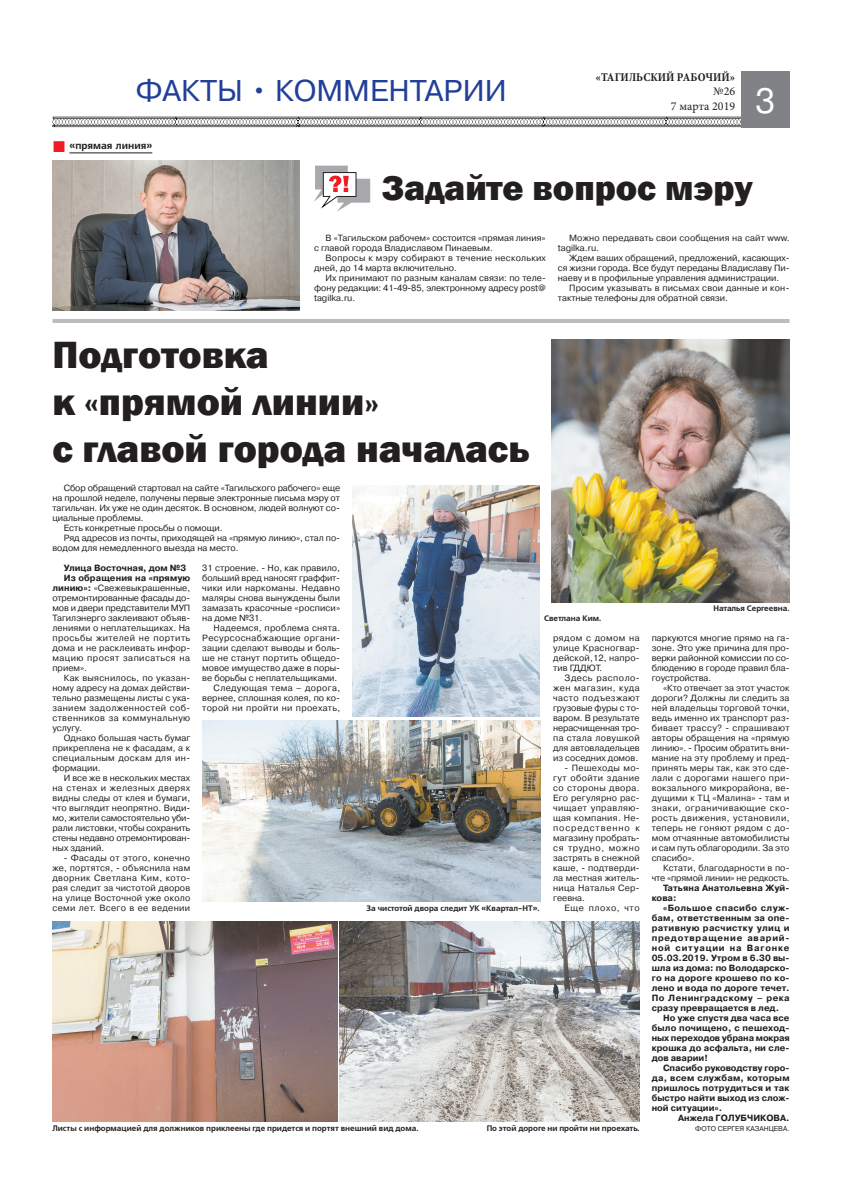
<style>
.page{position:relative;width:842px;height:1191px;background:#fff}
.page>*{position:absolute;margin:0;border:0;box-sizing:border-box;transform-origin:0 0}
.ЗАГОЛОВОК_30{font:800 39px/46.8px "Franklin Gothic";color:#231f20}
.ЗАГОЛОВОК_30-2{font:800 36px "Franklin Gothic";color:#231f20}
.t1{font:35px "Pragmatica C";color:#fff}
.ТЕМА_ПОЛОСЫ{font:30px "Pragmatica C";color:#223f99}
.КОЛОНТИТУЛ{font:700 condensed 12px "Minion Pro";color:#231f20}
.КОЛОНТИТУЛ_-_НОМЕР_И{font:12px "Minion Pro";color:#231f20}
.t2{font:700 10px "Free Set C";color:#231f20}
.ОСНОВНОЙ{font:9px/10px "Pragmatica C";color:#231f20;text-align:justify}
.ОСНОВНОЙ-2{font:700 9px/10px "Pragmatica C";color:#231f20;text-align:justify}
.ОСНОВНОЙ-3{font:9px/10px "Pragmatica C";letter-spacing:.02em;color:#231f20}
.ОСНОВНОЙ-4{font:9px/10px "Pragmatica C";letter-spacing:.025em;color:#231f20}
.АТОПОДПИСЬ{font:700 9px "Pragmatica C";color:#231f20}
.ОСНОВНОЙ-5{font:9px "Pragmatica C";letter-spacing:.07em;color:#231f20}
.ФОТОПОДПИСЬ{font:700 8px "Free Set C";color:#231f20}
.КАЗАНЦЕВ-АНТОНОВ{font:7px "Pragmatica C";color:#231f20}
.s1{font-weight:700}
</style>
<div class="page">
<hr style="left:52px;top:319px;width:737px;height:4px;background:#bcbdc0">
<svg style="left:53px;top:117px;width:688px;height:10px"></svg>
<div style="left:741px;top:71px;width:48px;height:56px;background:#808285"></div>
<svg style="left:314px;top:166px;width:56px;height:46px"></svg>
<hr style="left:69px;top:153px;width:83px;height:1px;background:#231f20">
<img style="left:52px;top:161px;width:248px;height:150px">
<img style="left:52px;top:921px;width:285px;height:200px">
<img style="left:352px;top:485px;width:188px;height:231px">
<img style="left:340px;top:921px;width:300px;height:200px">
<img style="left:552px;top:340px;width:237px;height:262px">
<img style="left:202px;top:721px;width:338px;height:180px">
<p class="ТЕМА_ПОЛОСЫ" style="left:136px;top:74px;width:372px">ФАКТЫ • КОММЕНТАРИИ</p>
<p class="t2" style="left:69px;top:139px;width:84px">«прямая линия»</p>
<p class="КОЛОНТИТУЛ" style="left:596px;top:69px;width:141px">«ТАГИЛЬСКИЙ РАБОЧИЙ»</p>
<p class="КОЛОНТИТУЛ_-_НОМЕР_И" style="left:713px;top:83px;width:23px">№26</p>
<p class="КОЛОНТИТУЛ_-_НОМЕР_И" style="left:671px;top:98px;width:66px">7 марта 2019</p>
<p class="t1" style="left:755px;top:81px;width:22px">3</p>
<p class="ЗАГОЛОВОК_30-2" style="left:382px;top:165px;width:372px">Задайте вопрос мэру</p>
<p class="ОСНОВНОЙ" style="left:314px;top:233px;width:233px;text-indent:11px">В «Тагильском рабочем» состоится «прямая линия» с главой города Владиславом Пинаевым.</p>
<p class="ОСНОВНОЙ-4" style="left:314px;top:253px;width:233px;text-indent:11px">Вопросы к мэру собирают в течение нескольких дней, до 14 марта включительно.</p>
<p class="ОСНОВНОЙ" style="left:314px;top:273px;width:233px;text-indent:11px">Их принимают по разным каналам связи: по теле&shy;фону редакции: 41-49-85, электронному адресу post@ tagilka.ru.</p>
<p class="ОСНОВНОЙ" style="left:558px;top:233px;width:233px;text-indent:11px">Можно передавать свои сообщения на сайт www. tagilka.ru.</p>
<p class="ОСНОВНОЙ" style="left:558px;top:253px;width:233px;text-indent:11px">Ждем ваших обращений, предложений, касающих&shy;ся жизни города. Все будут переданы Владиславу Пи&shy;наеву и в профильные управления администрации.</p>
<p class="ОСНОВНОЙ-3" style="left:558px;top:283px;width:233px;text-indent:11px">Просим указывать в письмах свои данные и кон&shy;тактные телефоны для обратной связи.</p>
<p class="ЗАГОЛОВОК_30" style="left:52px;top:332px;width:479px">Подготовка<br>к «прямой линии»<br>с главой города началась</p>
<p class="ОСНОВНОЙ" style="left:52px;top:483px;width:289px;text-indent:11px">Сбор обращений стартовал на сайте «Тагильского рабочего» еще на прошлой неделе, получены первые электронные письма мэру от тагильчан. Их уже не один десяток. В основном, людей волнуют со&shy;циальные проблемы.</p>
<p class="ОСНОВНОЙ" style="left:64px;top:523px;width:160px">Есть конкретные просьбы о помощи.</p>
<p class="ОСНОВНОЙ" style="left:52px;top:533px;width:289px;text-indent:11px">Ряд адресов из почты, приходящей на «прямую линию», стал по&shy;водом для немедленного выезда на место.</p>
<p class="ОСНОВНОЙ-2" style="left:64px;top:563px;width:124px">Улица Восточная, дом №3</p>
<p class="ОСНОВНОЙ" style="left:52px;top:573px;width:139px;text-indent:11px"><span class="s1">Из обращения на «прямую линию»:</span> «Свежевыкрашенные, отремонтированные фасады до&shy;мов и двери представители МУП Тагилэнерго заклеивают объяв&shy;лениями о неплательщиках. На просьбы жителей не портить дома и не расклеивать инфор&shy;мацию просят записаться на прием».</p>
<p class="ОСНОВНОЙ" style="left:52px;top:673px;width:139px;text-indent:11px">Как выяснилось, по указан&shy;ному адресу на домах действи&shy;тельно размещены листы с ука&shy;занием задолженностей соб&shy;ственников за коммунальную услугу.</p>
<p class="ОСНОВНОЙ" style="left:52px;top:733px;width:139px;text-indent:11px">Однако большая часть бумаг прикреплена не к фасадам, а к специальным доскам для ин&shy;формации.</p>
<p class="ОСНОВНОЙ" style="left:52px;top:773px;width:139px;text-indent:11px">И все же в нескольких местах на стенах и железных дверях видны следы от клея и бумаги, что выглядит неопрятно. Види&shy;мо, жители самостоятельно уби&shy;рали листовки, чтобы сохранить стены недавно отремонтирован&shy;ных зданий.</p>
<p class="ОСНОВНОЙ" style="left:52px;top:853px;width:139px;text-indent:11px">- Фасады от этого, конечно же, портятся, - объяснила нам дворник Светлана Ким, кото&shy;рая следит за чистотой дворов на улице Восточной уже около семи лет. Всего в ее ведении</p>
<p class="ОСНОВНОЙ" style="left:202px;top:563px;width:139px">31 строение. - Но, как правило, больший вред наносят граффит&shy;чики или наркоманы. Недавно маляры снова вынуждены были замазать красочные «росписи» на доме №31.</p>
<p class="ОСНОВНОЙ" style="left:202px;top:623px;width:139px;text-indent:11px">Надеемся, проблема снята.<br>Ресурсоснабжающие органи&shy;зации сделают выводы и боль&shy;ше не станут портить общедо&shy;мовое имущество даже в поры&shy;ве борьбы с неплательщиками.</p>
<p class="ОСНОВНОЙ" style="left:202px;top:683px;width:139px;text-indent:11px">Следующая тема – дорога, вернее, сплошная колея, по ко&shy;торой ни пройти ни проехать,</p>
<p class="ФОТОПОДПИСЬ" style="left:544px;top:613px;width:59px">Светлана Ким.</p>
<p class="ФОТОПОДПИСЬ" style="left:367px;top:903px;width:174px">За чистотой двора следит УК «Квартал-НТ».</p>
<p class="ОСНОВНОЙ" style="left:553px;top:633px;width:88px">рядом с домом на улице Красногвар&shy;дейской,12, напро&shy;тив ГДДЮТ.</p>
<p class="ОСНОВНОЙ" style="left:553px;top:673px;width:88px;text-indent:11px">Здесь располо&shy;жен магазин, куда часто подъезжают грузовые фуры с то&shy;варом. В результате нерасчищенная тро&shy;па стала ловушкой для автовладельцев из соседних домов.</p>
<p class="ОСНОВНОЙ" style="left:553px;top:763px;width:88px;text-indent:11px">- Пешеходы мо&shy;гут обойти здание со стороны двора.<br>Его регулярно рас&shy;чищает управляю&shy;щая компания. Не&shy;посредственно к магазину пробрать&shy;ся трудно, можно застрять в снежной каше, - подтверди&shy;ла местная житель&shy;ница Наталья Сер&shy;геевна.</p>
<p class="ОСНОВНОЙ-5" style="left:564px;top:903px;width:77px">Еще плохо, что</p>
<p class="ФОТОПОДПИСЬ" style="left:52px;top:1123px;width:367px">Листы с информацией для должников приклеены где придется и портят внешний вид дома.</p>
<p class="ФОТОПОДПИСЬ" style="left:487px;top:1123px;width:155px">По этой дороге ни пройти ни проехать.</p>
<p class="ФОТОПОДПИСЬ" style="left:713px;top:603px;width:78px">Наталья Сергеевна.</p>
<p class="ОСНОВНОЙ" style="left:652px;top:633px;width:139px">паркуются многие прямо на га&shy;зоне. Это уже причина для про&shy;верки районной комиссии по со&shy;блюдению в городе правил бла&shy;гоустройства.</p>
<p class="ОСНОВНОЙ" style="left:652px;top:683px;width:139px;text-indent:11px">«Кто отвечает за этот участок дороги? Должны ли следить за ней владельцы торговой точки, ведь именно их транспорт раз&shy;бивает трассу? - спрашивают авторы обращения на «прямую линию». - Просим обратить вни&shy;мание на эту проблему и пред&shy;принять меры так, как это сде&shy;лали с дорогами нашего при&shy;вокзального микрорайона, ве&shy;дущими к ТЦ «Малина» - там и знаки, ограничивающие ско&shy;рость движения, установили, теперь не гоняют рядом с до&shy;мом отчаянные автомобилисты и сам путь облагородили. За это спасибо».</p>
<p class="ОСНОВНОЙ" style="left:652px;top:863px;width:139px;text-align:right">Кстати, благодарности в по&shy;чте «прямой линии» не редкость.</p>
<p class="ОСНОВНОЙ-2" style="left:652px;top:883px;width:139px;text-indent:11px">Татьяна Анатольевна Жуй&shy;кова:</p>
<p class="ОСНОВНОЙ-2" style="left:652px;top:903px;width:139px;text-indent:11px">«Большое спасибо служ&shy;бам, ответственным за опе&shy;ративную расчистку улиц и предотвращение аварий&shy;ной ситуации на Вагонке 05.03.2019. Утром в 6.30 вы&shy;шла из дома: по Володарско&shy;го на дороге крошево по ко&shy;лено и вода по дороге течет.<br>По Ленинградскому – река сразу превращается в лед.</p>
<p class="ОСНОВНОЙ-2" style="left:652px;top:1013px;width:139px;text-indent:11px">Но уже спустя два часа все было почищено, с пешеход&shy;ных переходов убрана мокрая крошка до асфальта, ни сле&shy;дов аварии!</p>
<p class="ОСНОВНОЙ-2" style="left:652px;top:1063px;width:139px;text-indent:11px">Спасибо руководству горо&shy;да, всем службам, которым пришлось потрудиться и так быстро найти выход из слож&shy;ной ситуации».</p>
<p class="АТОПОДПИСЬ" style="left:678px;top:1113px;width:113px">Анжела ГОЛУБЧИКОВА.</p>
<p class="КАЗАНЦЕВ-АНТОНОВ" style="left:695px;top:1125px;width:96px">ФОТО СЕРГЕЯ КАЗАНЦЕВА.</p>
</div>
